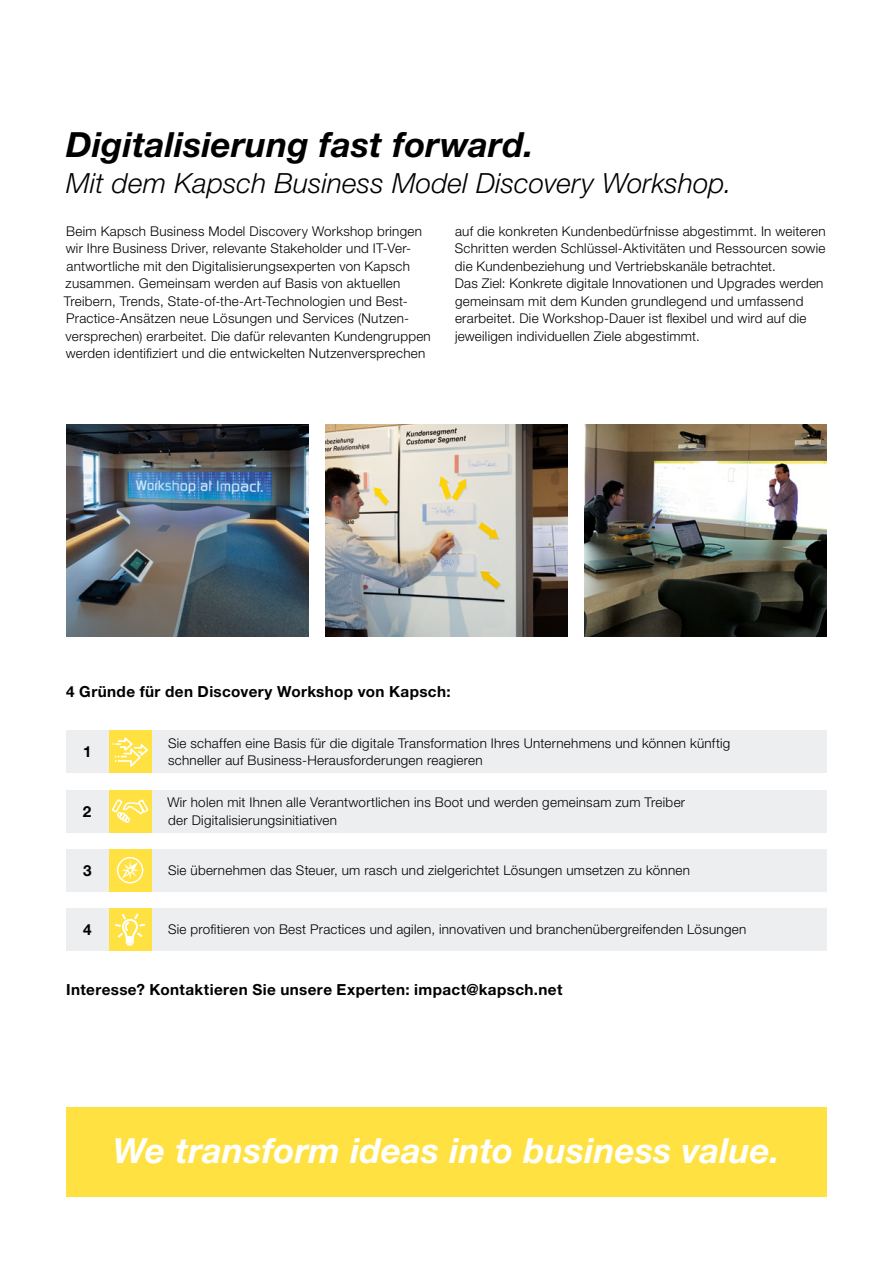
<style>
.page{position:relative;width:893px;height:1263px;background:#fff}
.page>*{position:absolute;margin:0;border:0;box-sizing:border-box;transform-origin:0 0}
.t1{font:italic 700 34.8px "Helvetica Neue LT";letter-spacing:.005em;color:#fff}
.t2{font:italic 700 34.8px "Helvetica Neue LT";letter-spacing:.005em;color:#000}
.t3{font:italic 300 27.75px "Helvetica Neue LT";letter-spacing:.005em;color:#000}
.t4{font:700 15.3px "Helvetica Neue LT";letter-spacing:.025em;color:#000}
.t5{font:300 13.35px/17.4px "Helvetica Neue LT";letter-spacing:.02em;color:#000}
</style>
<div class="page">
<div style="left:66px;top:1107px;width:761px;height:90px;background:#ffe242"></div>
<div style="left:66px;top:730px;width:761px;height:43px;background:#eceeef"></div>
<div style="left:66px;top:790px;width:761px;height:42px;background:#eceeef"></div>
<div style="left:66px;top:849px;width:761px;height:42px;background:#eceeef"></div>
<div style="left:66px;top:908px;width:761px;height:43px;background:#eceeef"></div>
<img style="left:325px;top:424px;width:243px;height:213px">
<img style="left:66px;top:424px;width:243px;height:213px">
<img style="left:584px;top:424px;width:243px;height:213px">
<div style="left:109px;top:730px;width:42px;height:43px;background:#ffe242"></div>
<svg style="left:112px;top:737px;width:36px;height:30px"></svg>
<div style="left:109px;top:849px;width:42px;height:42px;background:#ffe242"></div>
<svg style="left:117px;top:857px;width:26px;height:26px"></svg>
<div style="left:109px;top:908px;width:42px;height:43px;background:#ffe242"></div>
<svg style="left:115px;top:913px;width:30px;height:32px"></svg>
<div style="left:109px;top:790px;width:42px;height:42px;background:#ffe242"></div>
<svg style="left:112px;top:799px;width:37px;height:24px"></svg>
<h1 class="t2" style="left:66px;top:123px;width:469px">Digitalisierung fast forward.</h1>
<h2 class="t3" style="left:66px;top:167px;width:667px">Mit dem Kapsch Business Model Discovery Workshop.</h2>
<p class="t5" style="left:64px;top:222px;width:368px">Beim Kapsch Business Model Discovery Workshop bringen wir Ihre Business Driver, relevante Stakeholder und IT-Ver&shy;antwortliche mit den Digitalisierungsexperten von Kapsch zusammen. Gemeinsam werden auf Basis von aktuellen Treibern, Trends, State-of-the-Art-Technologien und Best-Practice-Ansätzen neue Lösungen und Services (Nutzen&shy;versprechen) erarbeitet. Die dafür relevanten Kundengruppen werden identifiziert und die entwickelten Nutzenversprechen</p>
<p class="t5" style="left:455px;top:222px;width:372px">auf die konkreten Kundenbedürfnisse abgestimmt. In weiteren Schritten werden Schlüssel-Aktivitäten und Ressourcen sowie die Kundenbeziehung und Vertriebskanäle betrachtet.<br>Das Ziel: Konkrete digitale Innovationen und Upgrades werden gemeinsam mit dem Kunden grundlegend und umfassend erarbeitet. Die Workshop-Dauer ist flexibel und wird auf die jeweiligen individuellen Ziele abgestimmt.</p>
<p class="t4" style="left:66px;top:682px;width:386px">4 Gründe für den Discovery Workshop von Kapsch:</p>
<p class="t4" style="left:83px;top:742px;width:10px">1</p>
<p class="t4" style="left:83px;top:801px;width:10px">2</p>
<p class="t4" style="left:83px;top:861px;width:10px">3</p>
<p class="t4" style="left:83px;top:920px;width:10px">4</p>
<p class="t5" style="left:168px;top:734px;width:564px">Sie schaffen eine Basis für die digitale Transformation Ihres Unternehmens und können künftig schneller auf Business-Herausforderungen reagieren</p>
<p class="t5" style="left:167px;top:793px;width:519px">Wir holen mit Ihnen alle Verantwortlichen ins Boot und werden gemeinsam zum Treiber der Digitalisierungsinitiativen</p>
<p class="t5" style="left:168px;top:861px;width:523px">Sie übernehmen das Steuer, um rasch und zielgerichtet Lösungen umsetzen zu können</p>
<p class="t5" style="left:168px;top:920px;width:580px">Sie profitieren von Best Practices und agilen, innovativen und branchenübergreifenden Lösungen</p>
<p class="t4" style="left:66px;top:980px;width:498px">Interesse? Kontaktieren Sie unsere Experten: impact@kapsch.net</p>
<h1 class="t1" style="left:113px;top:1129px;width:668px">We transform ideas into business value.</h1>
</div>
